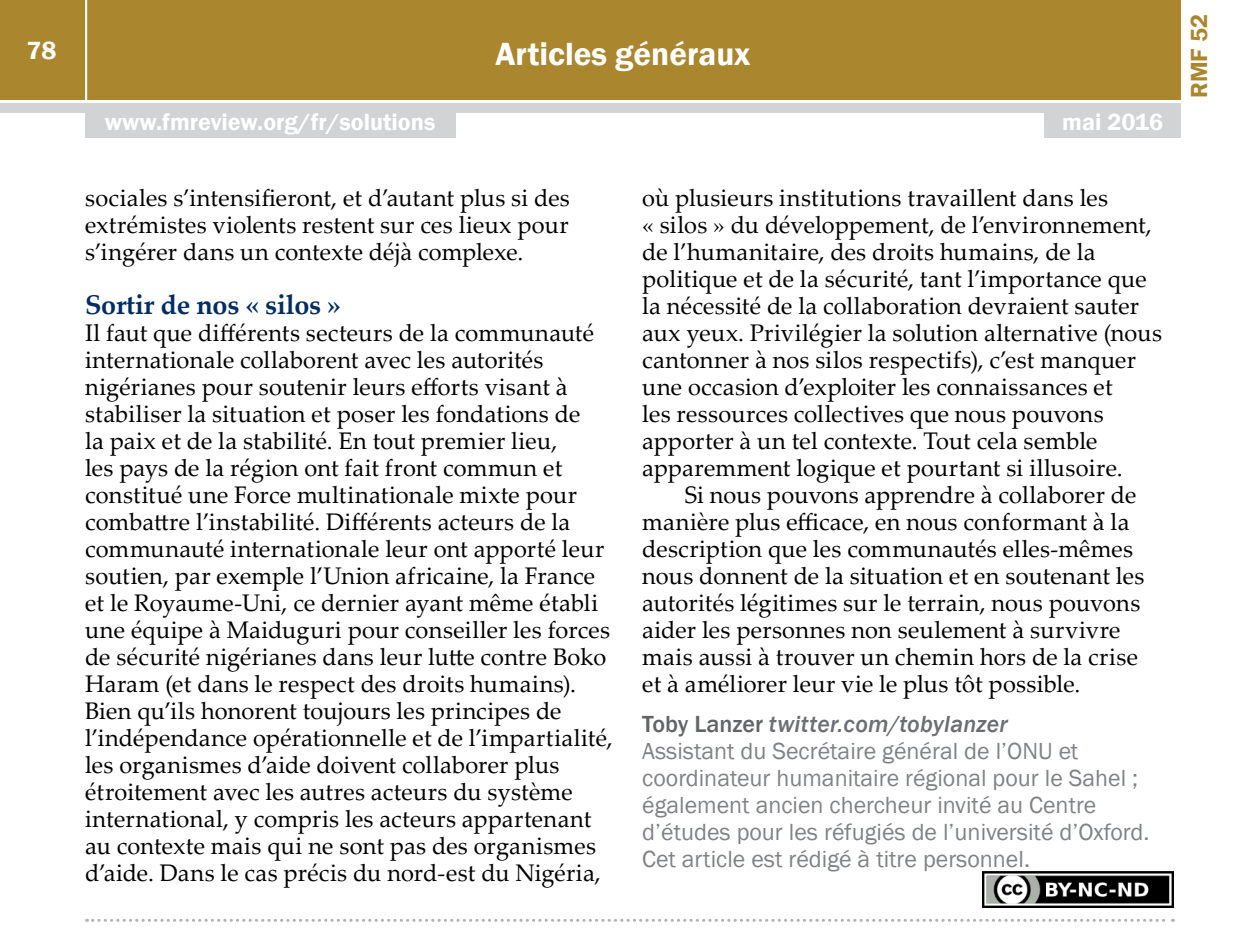
<style>
.page{position:relative;width:1259px;height:935px;background:#fff}
.page>*{position:absolute;margin:0;border:0;box-sizing:border-box;transform-origin:0 0}
.t1{font:600 33px "Franklin Gothic";color:#fff}
.t2{font:700 27px "Palatino Linotype";letter-spacing:-.01em;color:#002d62}
.t3{font:600 25.5px "Franklin Gothic";color:#fff}
.t4{font:24px/27px "Palatino Linotype";letter-spacing:.01em;color:#000}
.t5{font:24px/27px "Franklin Gothic";color:#808285}
.t6{font:600 24px "Franklin Gothic";color:#fff}
.t7{font:600 24px "Franklin Gothic";color:#aa862f}
.s1{font-weight:500;color:#636466}
.s2{font-weight:500;font-style:italic;color:#6d6e71}
</style>
<div class="page">
<div style="left:0;top:0;width:1181px;height:99px;background:#aa862f"></div>
<div style="left:0;top:104px;width:1181px;height:9px;background:#d1d3d4"></div>
<hr style="left:85px;top:0;width:2px;height:101px;background:#fff">
<div style="left:1044px;top:111px;width:137px;height:26px;background:#d1d3d4"></div>
<div style="left:85px;top:111px;width:370px;height:26px;background:#d1d3d4"></div>
<svg style="left:87px;top:919px;width:1086px;height:2px"></svg>
<img style="left:982px;top:871px;width:191px;height:36px">
<p class="t3" style="left:27px;top:35px;width:31px">78</p>
<h1 class="t1" style="left:495px;top:33px;width:256px">Articles généraux</h1>
<p class="t6" style="left:105px;top:107px;width:332px">www.fmreview.org/fr/solutions</p>
<p class="t6" style="left:1062px;top:107px;width:102px">mai 2016</p>
<p class="t4" style="left:85px;top:183px;width:486px;text-align:justify">sociales s’intensifieront, et d’autant plus si des extrémistes violents restent sur ces lieux pour s’ingérer dans un contexte déjà complexe.</p>
<p class="t2" style="left:85px;top:285px;width:257px">Sortir de nos « silos »</p>
<p class="t4" style="left:85px;top:318px;width:529px">Il faut que différents secteurs de la communauté internationale collaborent avec les autorités nigérianes pour soutenir leurs efforts visant à stabiliser la situation et poser les fondations de<br>la paix et de la stabilité. En tout premier lieu,<br>les pays de la région ont fait front commun et constitué une Force multinationale mixte pour combattre l’instabilité. Différents acteurs de la communauté internationale leur ont apporté leur soutien, par exemple l’Union africaine, la France et le Royaume-Uni, ce dernier ayant même établi une équipe à Maiduguri pour conseiller les forces de sécurité nigérianes dans leur lutte contre Boko Haram (et dans le respect des droits humains).<br>Bien qu’ils honorent toujours les principes de l’indépendance opérationnelle et de l’impartialité, les organismes d’aide doivent collaborer plus étroitement avec les autres acteurs du système international, y compris les acteurs appartenant au contexte mais qui ne sont pas des organismes d’aide. Dans le cas précis du nord-est du Nigéria,</p>
<p class="t4" style="left:642px;top:183px;width:521px">où plusieurs institutions travaillent dans les<br>« silos » du développement, de l’environnement, de l’humanitaire, des droits humains, de la politique et de la sécurité, tant l’importance que la nécessité de la collaboration devraient sauter aux yeux. Privilégier la solution alternative (nous cantonner à nos silos respectifs), c’est manquer une occasion d’exploiter les connaissances et<br>les ressources collectives que nous pouvons apporter à un tel contexte. Tout cela semble apparemment logique et pourtant si illusoire.</p>
<p class="t4" style="left:642px;top:480px;width:504px;text-indent:43px">Si nous pouvons apprendre à collaborer de manière plus efficace, en nous conformant à la description que les communautés elles-mêmes nous donnent de la situation et en soutenant les autorités légitimes sur le terrain, nous pouvons aider les personnes non seulement à survivre mais aussi à trouver un chemin hors de la crise et à améliorer leur vie le plus tôt possible.</p>
<p class="t5" style="left:642px;top:711px;width:508px"><span class="s1">Toby Lanzer</span> <span class="s2">twitter.com/tobylanzer<br></span>Assistant du Secrétaire général de l’ONU et coordinateur humanitaire régional pour le Sahel ; également ancien chercheur invité au Centre d’études pour les réfugiés de l’université d’Oxford.<br>Cet article est rédigé à titre personnel.</p>
<p class="t7" style="left:1184px;top:98px;width:85px;rotate:-90deg">RMF 52</p>
</div>
